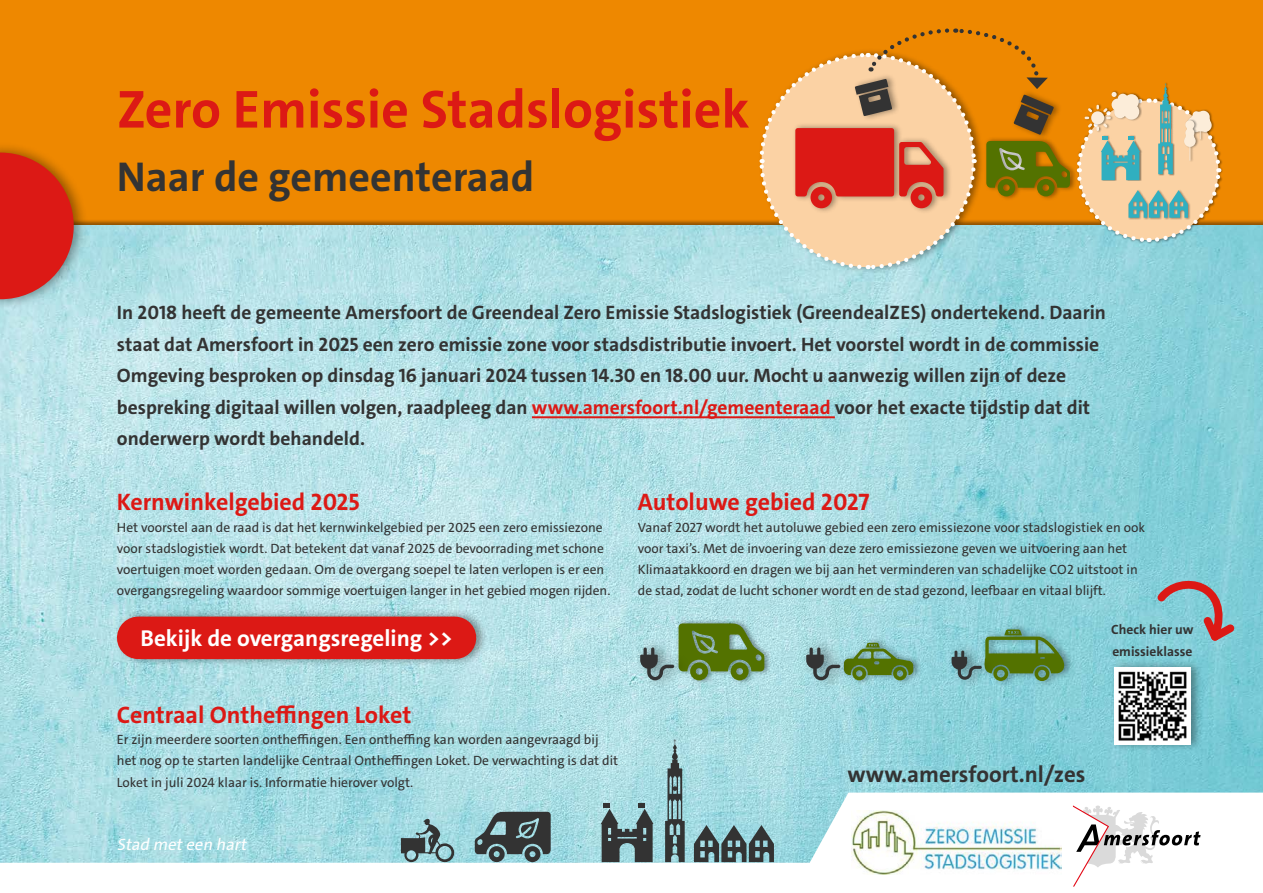
<style>
.page{position:relative;width:1263px;height:893px;background:#fff}
.page>*{position:absolute;margin:0;border:0;box-sizing:border-box;transform-origin:0 0}
.t1{font:700 54px "The Sans";color:#dc1915}
.t2{font:700 42px "The Sans";color:#333}
.t3{font:700 24px "The Sans";color:#dc1915}
.t4{font:700 23.1px "The Sans";color:#fff}
.t5{font:700 22.95px "The Sans";color:#333}
.t6{font:700 19.5px/31.5px "The Sans";color:#333}
.t7{font:italic 16.65px "The Sans";color:#fff}
.t8{font:13.5px/21.3px "The Sans";color:#333}
.t9{font:700 13.5px/21.3px "The Sans";color:#333}
.s1{color:#dc1915}
</style>
<div class="page">
<div style="left:0;top:0;width:1263px;height:226px;background:#e80"></div>
<img style="left:0;top:226px;width:1263px;height:567px">
<hr style="left:532px;top:416px;width:303px;height:2px;background:#dc1915">
<svg style="left:0;top:793px;width:1201px;height:82px"></svg>
<img style="left:851px;top:810px;width:210px;height:64px">
<div style="left:0;top:142px;width:89px;height:168px;background:#000;opacity:.4"></div>
<svg style="left:0;top:153px;width:74px;height:146px;background:#d43526"></svg>
<svg style="left:1073px;top:805px;width:127px;height:82px"></svg>
<svg style="left:475px;top:812px;width:76px;height:50px;background:#586c6f"></svg>
<svg style="left:401px;top:819px;width:53px;height:43px;background:#7b9fa3"></svg>
<svg style="left:601px;top:803px;width:52px;height:59px;background:#61787a"></svg>
<svg style="left:694px;top:825px;width:80px;height:37px;background:#607b7f"></svg>
<svg style="left:665px;top:739px;width:20px;height:123px;background:#6d888b"></svg>
<svg style="left:757px;top:28px;width:466px;height:243px"></svg>
<div style="left:982px;top:622px;width:93px;height:65px;background:#000;opacity:.4"></div>
<div style="left:947px;top:641px;width:49px;height:49px;background:#000;opacity:.4"></div>
<svg style="left:951px;top:629px;width:116px;height:52px;background:#6d9f80"></svg>
<div style="left:841px;top:637px;width:82px;height:49px;background:#000;opacity:.4"></div>
<div style="left:801px;top:637px;width:56px;height:54px;background:#000;opacity:.4"></div>
<svg style="left:806px;top:643px;width:107px;height:37px;background:#759c7d"></svg>
<div style="left:676px;top:619px;width:95px;height:66px;background:#000;opacity:.4"></div>
<div style="left:113px;top:609px;width:375px;height:58px;background:#000;opacity:.4"></div>
<div style="left:138px;top:617px;width:317px;height:42px;background:#dc1915"></div>
<div style="left:1110px;top:659px;width:93px;height:93px;background:#000;opacity:.4"></div>
<img style="left:1114px;top:668px;width:77px;height:76px">
<svg style="left:1150px;top:573px;width:91px;height:75px;background:#90b1b9"></svg>
<div style="left:635px;top:637px;width:56px;height:54px;background:#000;opacity:.4"></div>
<svg style="left:640px;top:623px;width:124px;height:57px;background:#789a6a"></svg>
<p class="t1" style="left:117px;top:75px;width:634px">Zero Emissie Stadslogistiek</p>
<p class="t2" style="left:117px;top:150px;width:419px">Naar de gemeenteraad</p>
<p class="t6" style="left:117px;top:297px;width:990px">In 2018 heeft de gemeente Amersfoort de Greendeal Zero Emissie Stadslogistiek (GreendealZES) ondertekend. Daarin staat dat Amersfoort in 2025 een zero emissie zone voor stadsdistributie invoert. Het voorstel wordt in de commissie Omgeving besproken op dinsdag 16 januari 2024 tussen 14.30 en 18.00 uur. Mocht u aanwezig willen zijn of deze bespreking digitaal willen volgen, raadpleeg dan <span class="s1">www.amersfoort.nl/gemeenteraad</span> voor het exacte tijdstip dat dit onderwerp wordt behandeld.</p>
<p class="t3" style="left:117px;top:487px;width:244px">Kernwinkelgebied 2025</p>
<p class="t8" style="left:117px;top:516px;width:495px">Het voorstel aan de raad is dat het kernwinkelgebied per 2025 een zero emissiezone voor stadslogistiek wordt. Dat betekent dat vanaf 2025 de bevoorrading met schone voertuigen moet worden gedaan. Om de overgang soepel te laten verlopen is er een overgangsregeling waardoor sommige voertuigen langer in het gebied mogen rijden.</p>
<p class="t3" style="left:638px;top:487px;width:233px">Autoluwe gebied 2027</p>
<p class="t8" style="left:638px;top:516px;width:509px">Vanaf 2027 wordt het autoluwe gebied een zero emissiezone voor stadslogistiek en ook voor taxi’s. Met de invoering van deze zero emissiezone geven we uitvoering aan het Klimaatakkoord en dragen we bij aan het verminderen van schadelijke CO2 uitstoot in de stad, zodat de lucht schoner wordt en de stad gezond, leefbaar en vitaal blijft.</p>
<p class="t4" style="left:141px;top:624px;width:314px">Bekijk de overgangsregeling &gt;&gt;</p>
<p class="t9" style="left:1111px;top:619px;width:84px">Check hier uw emissieklasse</p>
<p class="t3" style="left:117px;top:699px;width:296px">Centraal Ontheffingen Loket</p>
<p class="t8" style="left:117px;top:729px;width:503px">Er zijn meerdere soorten ontheffingen. Een ontheffing kan worden aangevraagd bij het nog op te starten landelijke Centraal Ontheffingen Loket. De verwachting is dat dit<br>Loket in juli 2024 klaar is. Informatie hierover volgt.</p>
<p class="t7" style="left:117px;top:834px;width:135px">Stad meteen hart</p>
<p class="t5" style="left:847px;top:760px;width:240px">www.amersfoort.nl/zes</p>
</div>
